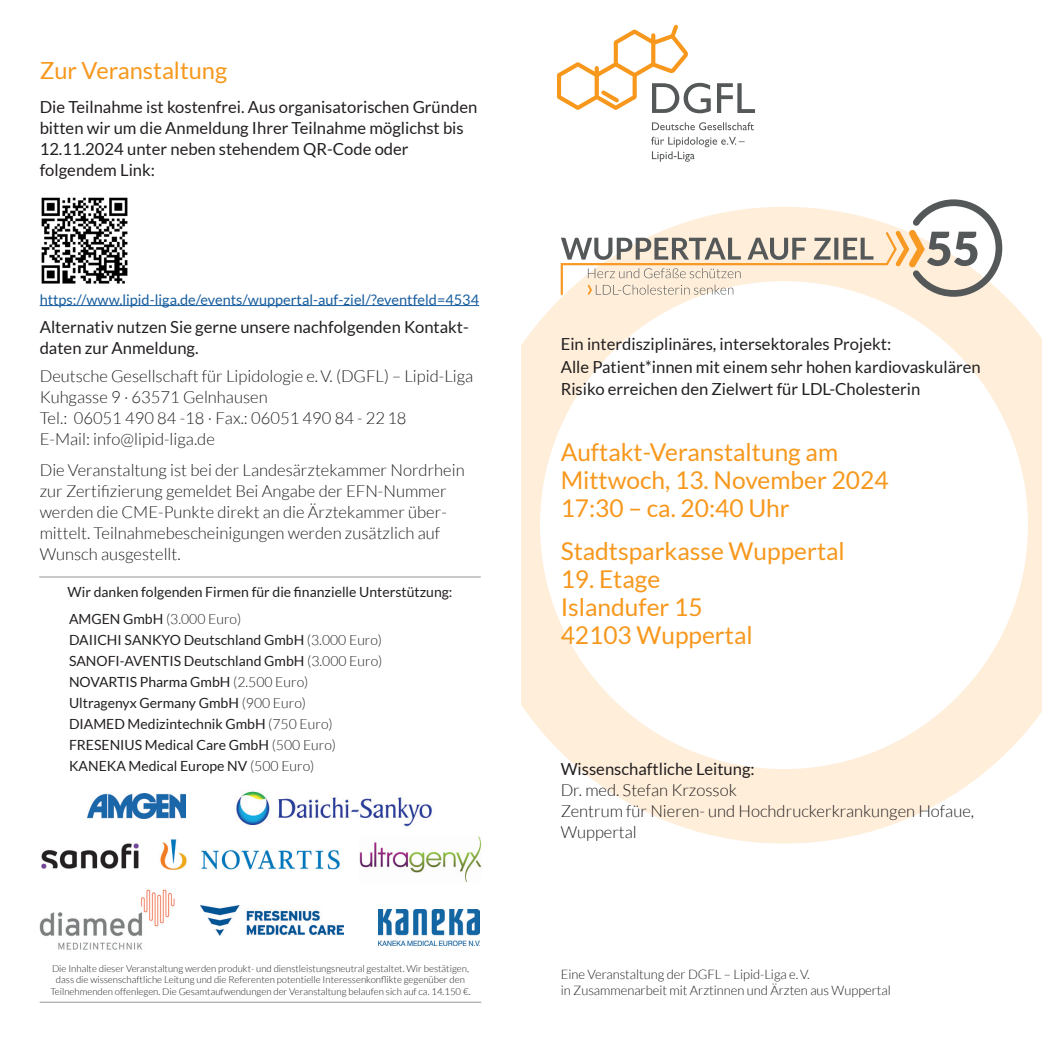
<style>
.page{position:relative;width:1042px;height:1042px;background:#fff}
.page>*{position:absolute;margin:0;border:0;box-sizing:border-box;transform-origin:0 0}
.t1{font:24.5px/28px "Lato";color:#f7981d}
.t2{font:23.62px "Lato";color:#f7981d}
.t3{font:300 16.62px/21px "Lato";color:#231f20}
.t4{font:16.62px/21px "Lato";color:#231f20}
.t5{font:14.53px "Lato";color:#175d9e}
.t6{font:14px/21px "Lato";color:#231f20}
.t7{font:300 13.12px/15.8px "Lato";letter-spacing:-.005em;color:#231f20}
.t8{font:300 9.62px/11.5px "Lato";color:#231f20;text-align:center}
.s1{font-weight:300}
</style>
<div class="page">
<hr style="left:40px;top:305px;width:439px;height:1px;background:#175d9e">
<svg style="left:522px;top:296px;width:520px;height:547px"></svg>
<hr style="left:40px;top:1002px;width:441px;height:1px;background:#939598">
<hr style="left:39px;top:576px;width:442px;height:1px;background:#939598">
<img style="left:41px;top:197px;width:87px;height:87px">
<img style="left:41px;top:843px;width:98px;height:26px">
<img style="left:160px;top:840px;width:180px;height:29px">
<img style="left:236px;top:791px;width:196px;height:36px">
<img style="left:87px;top:793px;width:99px;height:25px">
<img style="left:201px;top:905px;width:142px;height:30px">
<img style="left:378px;top:909px;width:102px;height:36px">
<img style="left:39px;top:889px;width:136px;height:61px">
<img style="left:359px;top:836px;width:122px;height:47px">
<svg style="left:559px;top:199px;width:446px;height:101px"></svg>
<svg style="left:651px;top:137px;width:93px;height:25px"></svg>
<svg style="left:652px;top:122px;width:102px;height:8px"></svg>
<svg style="left:557px;top:25px;width:198px;height:88px"></svg>
<h2 class="t2" style="left:40px;top:57px;width:189px">Zur Veranstaltung</h2>
<p class="t4" style="left:40px;top:96px;width:439px">Die Teilnahme ist kostenfrei. Aus organisatorischen Gründen bitten wir um die Anmeldung Ihrer Teilnahme möglichst bis 12.11.2024 unter neben stehendem QR-Code oder folgendem Link:</p>
<p class="t5" style="left:40px;top:291px;width:441px">https://www.lipid-liga.de/events/wuppertal-auf-ziel/?eventfeld=4534</p>
<p class="t4" style="left:40px;top:316px;width:431px">Alternativ nutzen Sie gerne unsere nachfolgenden Kontakt&shy;daten zur Anmeldung.</p>
<p class="t3" style="left:40px;top:366px;width:435px">Deutsche Gesellschaft für Lipidologie e.V. (DGFL) – Lipid-Liga Kuhgasse 9 · 63571 Gelnhausen<br>Tel.: 06051 490 84 -18 · Fax.: 06051 490 84 - 2218<br>E-Mail: info@lipid-liga.de</p>
<p class="t3" style="left:40px;top:460px;width:426px">Die Veranstaltung ist bei der Landesärztekammer Nordrhein zur Zertifizierung gemeldet Bei Angabe der EFN-Nummer werden die CME-Punkte direkt an die Ärztekammer über&shy;mittelt. Teilnahmebescheinigungen werden zusätzlich auf Wunsch ausgestellt.</p>
<p class="t6" style="left:68px;top:578px;width:386px;line-height:27.1px">Wir danken folgenden Firmen für die finanzielle Unterstützung:<br>AMGEN GmbH <span class="s1">(3.000 Euro)</span></p>
<p class="t6" style="left:69px;top:629px;width:315px">DAIICHI SANKYO Deutschland GmbH <span class="s1">(3.000 Euro)<br></span>SANOFI-AVENTIS Deutschland GmbH <span class="s1">(3.000 Euro)<br></span>NOVARTIS Pharma GmbH <span class="s1">(2.500 Euro)<br></span>Ultragenyx Germany GmbH <span class="s1">(900 Euro)<br></span>DIAMED Medizintechnik GmbH <span class="s1">(750 Euro)<br></span>FRESENIUS Medical Care GmbH <span class="s1">(500 Euro)<br></span>KANEKA Medical Europe NV <span class="s1">(500 Euro)</span></p>
<p class="t8" style="left:50px;top:962px;width:422px">Die Inhalte dieser Veranstaltung werden produkt- und dienstleistungsneutral gestaltet. Wir bestätigen, dass die wissenschaftliche Leitung und die Referenten potentielle Interessenkonflikte gegenüber den<br>Teilnehmenden offenlegen. Die Gesamtaufwendungen der Veranstaltung belaufen sich auf ca. 14.150 €.</p>
<p class="t4" style="left:561px;top:332px;width:422px;line-height:22.8px">Ein interdisziplinäres, intersektorales Projekt:<br>Alle Patient*innen mit einem sehr hohen kardiovaskulären<br>Risiko erreichen den Zielwert für LDL-Cholesterin</p>
<h1 class="t1" style="left:561px;top:438px;width:329px">Auftakt-Veranstaltung am<br>Mittwoch, 13. November 2024<br>17:30 – ca. 20:40 Uhr</h1>
<h1 class="t1" style="left:561px;top:537px;width:286px">Stadtsparkasse Wuppertal</h1>
<h1 class="t1" style="left:561px;top:565px;width:193px">19. Etage<br>Islandufer 15<br>42103 Wuppertal</h1>
<p class="t4" style="left:561px;top:758px;width:196px">Wissenschaftliche Leitung:</p>
<p class="t3" style="left:561px;top:779px;width:415px">Dr. med. Stefan Krzossok<br>Zentrum für Nieren- und Hochdruckerkrankungen Hofaue,<br>Wuppertal</p>
<p class="t7" style="left:561px;top:966px;width:332px">Eine Veranstaltung der DGFL – Lipid-Liga e.V.<br>in Zusammenarbeit mit Arztinnen und Ärzten aus Wuppertal</p>
</div>
